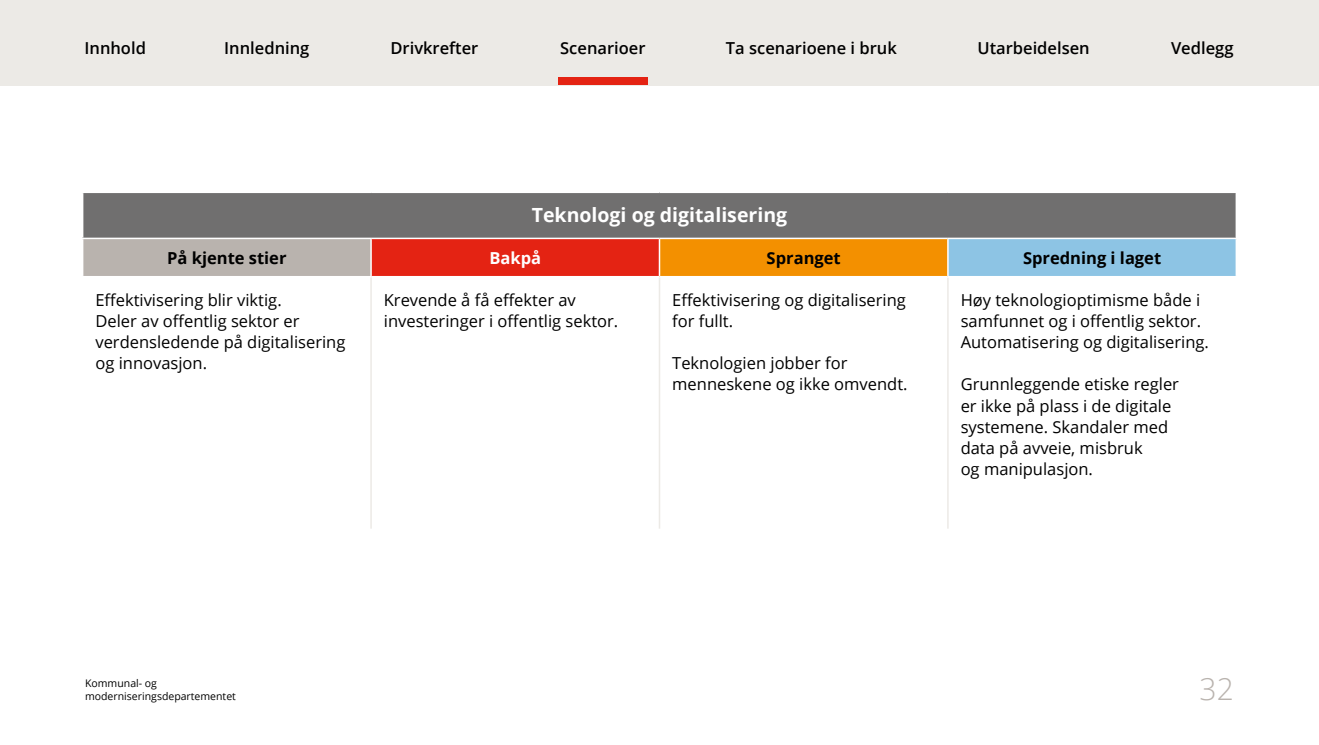
<style>
.page{position:relative;width:1319px;height:745px;background:#fff}
.page>*{position:absolute;margin:0;border:0;box-sizing:border-box;transform-origin:0 0}
.t1{font:300 30px "Open Sans";color:#b9b3ae}
.t2{font:700 19.5px "Open Sans";color:#fff}
.t3{font:16.5px/21px "Open Sans";color:#000}
.t4{font:600 16.5px "Open Sans";color:#000}
.t5{font:700 16.5px "Open Sans";color:#000}
.t6{font:700 16.5px "Open Sans";color:#fff}
.t7{font:10.5px/13.5px "Open Sans";color:#000}
</style>
<div class="page">
<div style="left:0;top:0;width:1318px;height:85px;background:#eceae6"></div>
<div style="left:83px;top:192px;width:1153px;height:46px;background:#706f6f"></div>
<div style="left:83px;top:238px;width:288px;height:38px;background:#b9b3ae"></div>
<div style="left:371px;top:238px;width:288px;height:38px;background:#e42313"></div>
<div style="left:659px;top:238px;width:288px;height:38px;background:#f39000"></div>
<div style="left:947px;top:238px;width:289px;height:38px;background:#8dc4e4"></div>
<hr style="left:82px;top:237px;width:289px;height:2px;background:#fff">
<hr style="left:371px;top:237px;width:288px;height:2px;background:#fff">
<hr style="left:370px;top:239px;width:2px;height:37px;background:#fff">
<hr style="left:659px;top:237px;width:288px;height:2px;background:#fff">
<hr style="left:658px;top:239px;width:2px;height:37px;background:#fff">
<hr style="left:82px;top:191px;width:289px;height:2px;background:#fff">
<hr style="left:371px;top:191px;width:288px;height:2px;background:#fff">
<hr style="left:659px;top:191px;width:288px;height:2px;background:#fff">
<hr style="left:947px;top:191px;width:289px;height:2px;background:#fff">
<hr style="left:1235px;top:193px;width:1px;height:44px;background:#fff">
<hr style="left:370px;top:277px;width:2px;height:251px;background:#eceae6">
<hr style="left:658px;top:277px;width:2px;height:251px;background:#eceae6">
<hr style="left:947px;top:277px;width:1px;height:251px;background:#eceae6">
<hr style="left:947px;top:237px;width:289px;height:2px;background:#fff">
<hr style="left:947px;top:239px;width:1px;height:37px;background:#fff">
<hr style="left:1235px;top:239px;width:1px;height:37px;background:#fff">
<div style="left:557px;top:77px;width:90px;height:8px;background:#e42313"></div>
<p class="t4" style="left:84px;top:37px;width:63px">Innhold</p>
<p class="t4" style="left:224px;top:37px;width:87px">Innledning</p>
<p class="t4" style="left:390px;top:37px;width:89px">Drivkrefter</p>
<p class="t4" style="left:560px;top:37px;width:87px">Scenarioer</p>
<p class="t4" style="left:725px;top:37px;width:172px">Ta scenarioene i bruk</p>
<p class="t4" style="left:977px;top:37px;width:114px">Utarbeidelsen</p>
<p class="t4" style="left:1170px;top:37px;width:64px">Vedlegg</p>
<p class="t2" style="left:531px;top:201px;width:257px">Teknologi og digitalisering</p>
<p class="t5" style="left:167px;top:246px;width:121px">På kjente stier</p>
<p class="t6" style="left:489px;top:246px;width:53px">Bakpå</p>
<p class="t5" style="left:766px;top:246px;width:76px">Spranget</p>
<p class="t5" style="left:1022px;top:246px;width:140px">Spredning i laget</p>
<p class="t3" style="left:95px;top:289px;width:251px">Effektivisering blir viktig.<br>Deler av offentlig sektor er verdensledende på digitalisering og innovasjon.</p>
<p class="t3" style="left:384px;top:289px;width:236px">Krevende å få effekter av investeringer i offentlig sektor.</p>
<p class="t3" style="left:672px;top:289px;width:235px">Effektivisering og digitalisering for fullt.</p>
<p class="t3" style="left:960px;top:289px;width:250px">Høy teknologioptimisme både i samfunnet og i offentlig sektor.<br>Automatisering og digitalisering.</p>
<p class="t3" style="left:960px;top:373px;width:220px">Grunnleggende etiske regler er ikke på plass i de digitale systemene. Skandaler med data på avveie, misbruk<br>og manipulasjon.</p>
<p class="t3" style="left:672px;top:352px;width:237px">Teknologien jobber for menneskene og ikke omvendt.</p>
<p class="t7" style="left:85px;top:675px;width:152px">Kommunal- og moderniseringsdepartementet</p>
<h1 class="t1" style="left:1199px;top:668px;width:36px">32</h1>
</div>
